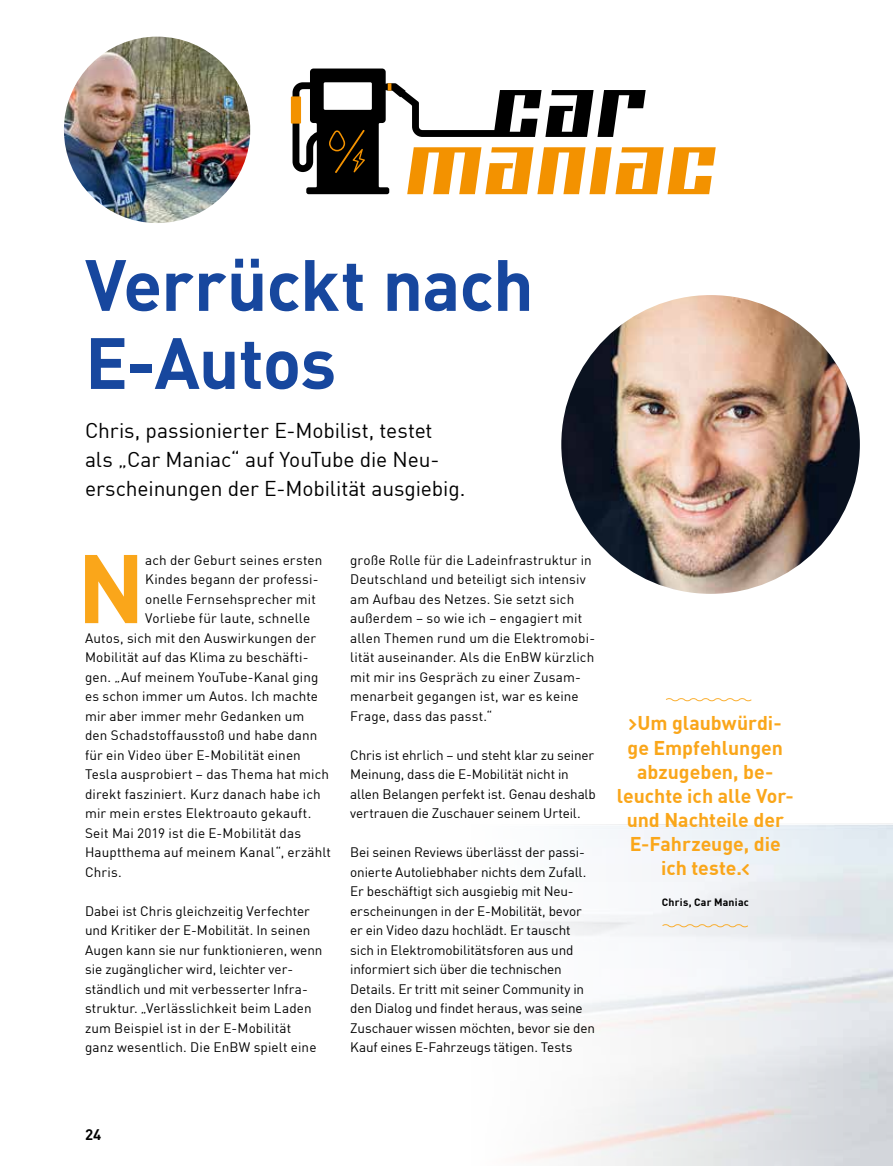
<style>
.page{position:relative;width:893px;height:1166px;background:#fff}
.page>*{position:absolute;margin:0;border:0;box-sizing:border-box;transform-origin:0 0}
.t1{font:700 95.7px "En BWDIN Pro";color:#faa61a}
.t2{font:700 71.25px/78px "En BWDIN Pro";letter-spacing:-.015em;color:#17479e}
.t3{font:21px/29.2px "En BWDIN Pro";letter-spacing:-.005em;color:#000}
.t4{font:700 19.5px/24px "En BWDIN Pro";color:#faa61a;text-align:center}
.t5{font:700 15px "En BWDIN Pro";color:#000}
.t6{font:13.5px/19.5px "En BWDIN Pro";letter-spacing:.01em;color:#000}
.t7{font:13.5px/19.5px "En BWDIN Pro";letter-spacing:-.01em;color:#000}
.t8{font:700 10.5px "En BWDIN Pro";letter-spacing:.025em;color:#000}
</style>
<div class="page">
<img style="left:582px;top:521px;width:311px;height:644px">
<svg style="left:521px;top:815px;width:328px;height:350px;fill:#f2f3f5"></svg>
<svg style="left:299px;top:68px;width:87px;height:15px"></svg>
<svg style="left:291px;top:83px;width:425px;height:111px"></svg>
<div style="left:324px;top:82px;width:48px;height:28px;background:#fff"></div>
<img style="left:561px;top:295px;width:299px;height:298px;border-radius:149px">
<img style="left:64px;top:37px;width:186px;height:186px;border-radius:93px">
<svg style="left:665px;top:697px;width:87px;height:5px"></svg>
<svg style="left:661px;top:922px;width:88px;height:6px"></svg>
<h2 class="t2" style="left:85px;top:236px;width:450px">Verrückt nach<br>E-Autos</h2>
<h3 class="t3" style="left:85px;top:413px;width:382px">Chris, passionierter E-Mobilist, testet als „Car Maniac“ auf YouTube die Neu&shy;erscheinungen der E-Mobilität ausgiebig.</h3>
<h1 class="t1" style="left:77px;top:508px;width:70px">N</h1>
<p class="t6" style="left:145px;top:548px;width:179px">ach der Geburt seines ersten</p>
<p class="t6" style="left:145px;top:568px;width:175px">Kindes begann der professi-</p>
<p class="t6" style="left:145px;top:587px;width:172px">onelle Fernsehsprecher mit</p>
<p class="t6" style="left:145px;top:607px;width:167px">Vorliebe für laute, schnelle</p>
<p class="t6" style="left:85px;top:626px;width:233px">Autos, sich mit den Auswirkungen der</p>
<p class="t6" style="left:85px;top:646px;width:225px">Mobilität auf das Klima zu beschäfti-</p>
<p class="t6" style="left:85px;top:665px;width:235px">gen. „Auf meinem YouTube-Kanal ging</p>
<p class="t6" style="left:85px;top:685px;width:235px">es schon immer um Autos. Ich machte</p>
<p class="t6" style="left:85px;top:704px;width:221px">mir aber immer mehr Gedanken um</p>
<p class="t6" style="left:85px;top:724px;width:234px">den Schadstoffausstoß und habe dann</p>
<p class="t6" style="left:85px;top:743px;width:217px">für ein Video über E-Mobilität einen</p>
<p class="t6" style="left:85px;top:763px;width:246px">Tesla ausprobiert – das Thema hat mich</p>
<p class="t6" style="left:85px;top:782px;width:237px">direkt fasziniert. Kurz danach habe ich</p>
<p class="t6" style="left:85px;top:802px;width:228px">mir mein erstes Elektroauto gekauft.</p>
<p class="t6" style="left:85px;top:821px;width:218px">Seit Mai 2019 ist die E-Mobilität das</p>
<p class="t6" style="left:85px;top:841px;width:248px">Hauptthema auf meinem Kanal“, erzählt</p>
<p class="t6" style="left:85px;top:860px;width:38px">Chris.</p>
<p class="t6" style="left:85px;top:899px;width:239px">Dabei ist Chris gleichzeitig Verfechter und Kritiker der E-Mobilität. In seinen Augen kann sie nur funktionieren, wenn sie zugänglicher wird, leichter ver&shy;ständlich und mit verbesserter Infra&shy;struktur. „Verlässlichkeit beim Laden zum Beispiel ist in der E-Mobilität ganz wesentlich. Die EnBW spielt eine</p>
<p class="t6" style="left:350px;top:548px;width:246px">große Rolle für die Ladeinfrastruktur in Deutschland und beteiligt sich intensiv am Aufbau des Netzes. Sie setzt sich außerdem – so wie ich – engagiert mit allen Themen rund um die Elektromobi&shy;lität auseinander. Als die EnBW kürzlich mit mir ins Gespräch zu einer Zusam&shy;menarbeit gegangen ist, war es keine Frage, dass das passt.“</p>
<p class="t7" style="left:350px;top:743px;width:247px">Chris ist ehrlich – und steht klar zu seiner Meinung, dass die E-Mobilität nicht in allen Belangen perfekt ist. Genau deshalb vertrauen die Zuschauer seinem Urteil.</p>
<p class="t7" style="left:350px;top:841px;width:246px">Bei seinen Reviews überlässt der passi&shy;onierte Autoliebhaber nichts dem Zufall.<br>Er beschäftigt sich ausgiebig mit Neu&shy;erscheinungen in der E-Mobilität, bevor er ein Video dazu hochlädt. Er tauscht sich in Elektromobilitätsforen aus und informiert sich über die technischen Details. Er tritt mit seiner Community in den Dialog und findet heraus, was seine Zuschauer wissen möchten, bevor sie den Kauf eines E-Fahrzeugs tätigen. Tests</p>
<h3 class="t4" style="left:617px;top:708px;width:179px">»Um glaubwürdi&shy;ge Empfehlungen abzugeben, be&shy;leuchte ich alle Vor&shy;und Nachteile der<br>E-Fahrzeuge, die ich teste.«</h3>
<p class="t8" style="left:662px;top:893px;width:89px">Chris, Car Maniac</p>
<p class="t5" style="left:85px;top:1121px;width:18px">24</p>
</div>
